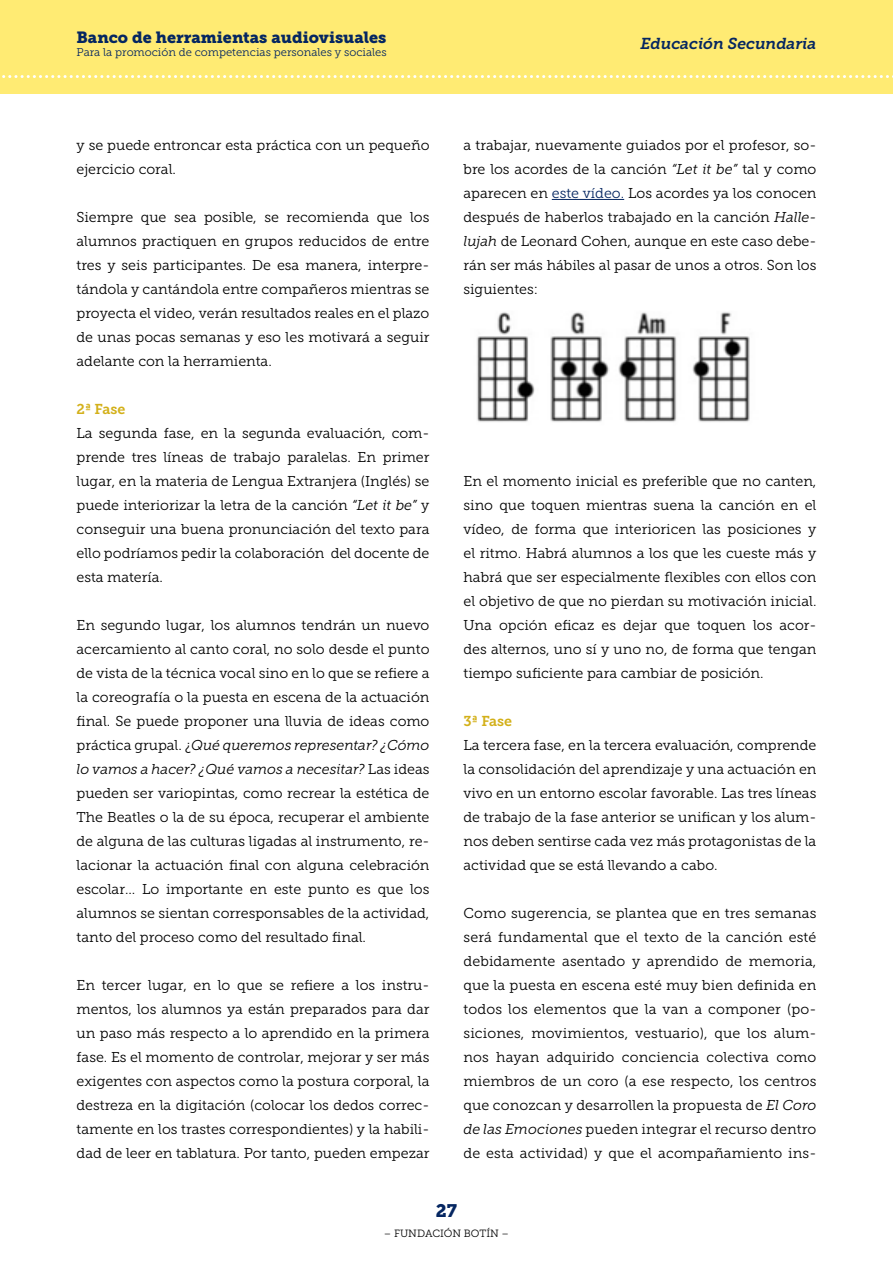
<style>
.page{position:relative;width:893px;height:1263px;background:#fff}
.page>*{position:absolute;margin:0;border:0;box-sizing:border-box;transform-origin:0 0}
.t1{font:18px "Museo Slab 900";color:#052661}
.t2{font:16.2px "Museo Slab 900";color:#052661}
.t3{font:italic 15.75px "Museo Slab 700";color:#052661}
.t4{font:14.25px/24px "Museo Slab 300";color:#000;text-align:justify}
.t5{font:14.25px "Museo Slab 700";color:#d3b019}
.t6{font:11.25px "Museo Slab 300";color:#052661}
.t7{font:10.5px "Museo Slab 300";color:#000}
.s1{font-style:italic}
.s2{color:#052661}
</style>
<div class="page">
<div style="left:0;top:0;width:893px;height:94px;background:#ffeb73"></div>
<svg style="left:2px;top:75px;width:891px;height:3px"></svg>
<hr style="left:552px;top:199px;width:72px;height:1px;background:#052661">
<img style="left:477px;top:312px;width:273px;height:110px">
<p class="t2" style="left:77px;top:28px;width:311px">Banco de herramientas audiovisuales</p>
<p class="t6" style="left:77px;top:46px;width:312px">Para la promoción de competencias personales y sociales</p>
<p class="t4" style="left:77px;top:133px;width:354px">y se puede entroncar esta práctica con un pequeño ejercicio coral.</p>
<p class="t4" style="left:77px;top:205px;width:354px">Siempre que sea posible, se recomienda que los alumnos practiquen en grupos reducidos de entre tres y seis participantes. De esa manera, interpre&shy;tándola y cantándola entre compañeros mientras se proyecta el video, verán resultados reales en el plazo de unas pocas semanas y eso les motivará a seguir adelante con la herramienta.</p>
<p class="t5" style="left:77px;top:401px;width:50px">2ª Fase</p>
<p class="t4" style="left:77px;top:421px;width:354px">La segunda fase, en la segunda evaluación, com&shy;prende tres líneas de trabajo paralelas. En primer lugar, en la materia de Lengua Extranjera (Inglés) se puede interiorizar la letra de la canción <span class="s1">“Let it be”</span> y conseguir una buena pronunciación del texto para ello podríamos pedir la colaboración del docente de esta matería.</p>
<p class="t4" style="left:77px;top:613px;width:354px">En segundo lugar, los alumnos tendrán un nuevo acercamiento al canto coral, no solo desde el punto de vista de la técnica vocal sino en lo que se refiere a la coreografía o la puesta en escena de la actuación final. Se puede proponer una lluvia de ideas como práctica grupal. ¿<span class="s1">Qué queremos representar? ¿Cómo lo vamos a hacer? ¿Qué vamos a necesitar?</span> Las ideas pueden ser variopintas, como recrear la estética de The Beatles o la de su época, recuperar el ambiente de alguna de las culturas ligadas al instrumento, re&shy;lacionar la actuación final con alguna celebración escolar… Lo importante en este punto es que los alumnos se sientan corresponsables de la actividad, tanto del proceso como del resultado final.</p>
<p class="t4" style="left:77px;top:973px;width:354px">En tercer lugar, en lo que se refiere a los instru&shy;mentos, los alumnos ya están preparados para dar un paso más respecto a lo aprendido en la primera fase. Es el momento de controlar, mejorar y ser más exigentes con aspectos como la postura corporal, la destreza en la digitación (colocar los dedos correc&shy;tamente en los trastes correspondientes) y la habili&shy;dad de leer en tablatura. Por tanto, pueden empezar</p>
<p class="t3" style="left:640px;top:34px;width:177px">Educación Secundaria</p>
<p class="t4" style="left:463px;top:133px;width:354px">a trabajar, nuevamente guiados por el profesor, so&shy;bre los acordes de la canción <span class="s1">“Let it be”</span> tal y como aparecen en <span class="s2">este vídeo.</span> Los acordes ya los conocen después de haberlos trabajado en la canción <span class="s1">Halle&shy;lujah</span> de Leonard Cohen, aunque en este caso debe&shy;rán ser más hábiles al pasar de unos a otros. Son los siguientes:</p>
<p class="t4" style="left:463px;top:469px;width:354px">En el momento inicial es preferible que no canten, sino que toquen mientras suena la canción en el vídeo, de forma que interioricen las posiciones y el ritmo. Habrá alumnos a los que les cueste más y habrá que ser especialmente flexibles con ellos con el objetivo de que no pierdan su motivación inicial.<br>Una opción eficaz es dejar que toquen los acor&shy;des alternos, uno sí y uno no, de forma que tengan tiempo suficiente para cambiar de posición.</p>
<p class="t5" style="left:463px;top:713px;width:50px">3ª Fase</p>
<p class="t4" style="left:463px;top:733px;width:354px">La tercera fase, en la tercera evaluación, comprende la consolidación del aprendizaje y una actuación en vivo en un entorno escolar favorable. Las tres líneas de trabajo de la fase anterior se unifican y los alum&shy;nos deben sentirse cada vez más protagonistas de la actividad que se está llevando a cabo.</p>
<p class="t4" style="left:463px;top:901px;width:354px">Como sugerencia, se plantea que en tres semanas será fundamental que el texto de la canción esté debidamente asentado y aprendido de memoria, que la puesta en escena esté muy bien definida en todos los elementos que la van a componer (po&shy;siciones, movimientos, vestuario), que los alum&shy;nos hayan adquirido conciencia colectiva como miembros de un coro (a ese respecto, los centros que conozcan y desarrollen la propuesta de <span class="s1">El Coro de las Emociones</span> pueden integrar el recurso dentro de esta actividad) y que el acompañamiento ins-</p>
<p class="t1" style="left:436px;top:1201px;width:23px">27</p>
<p class="t7" style="left:384px;top:1227px;width:127px">– FUNDACIÓN BOTÍN –</p>
</div>
